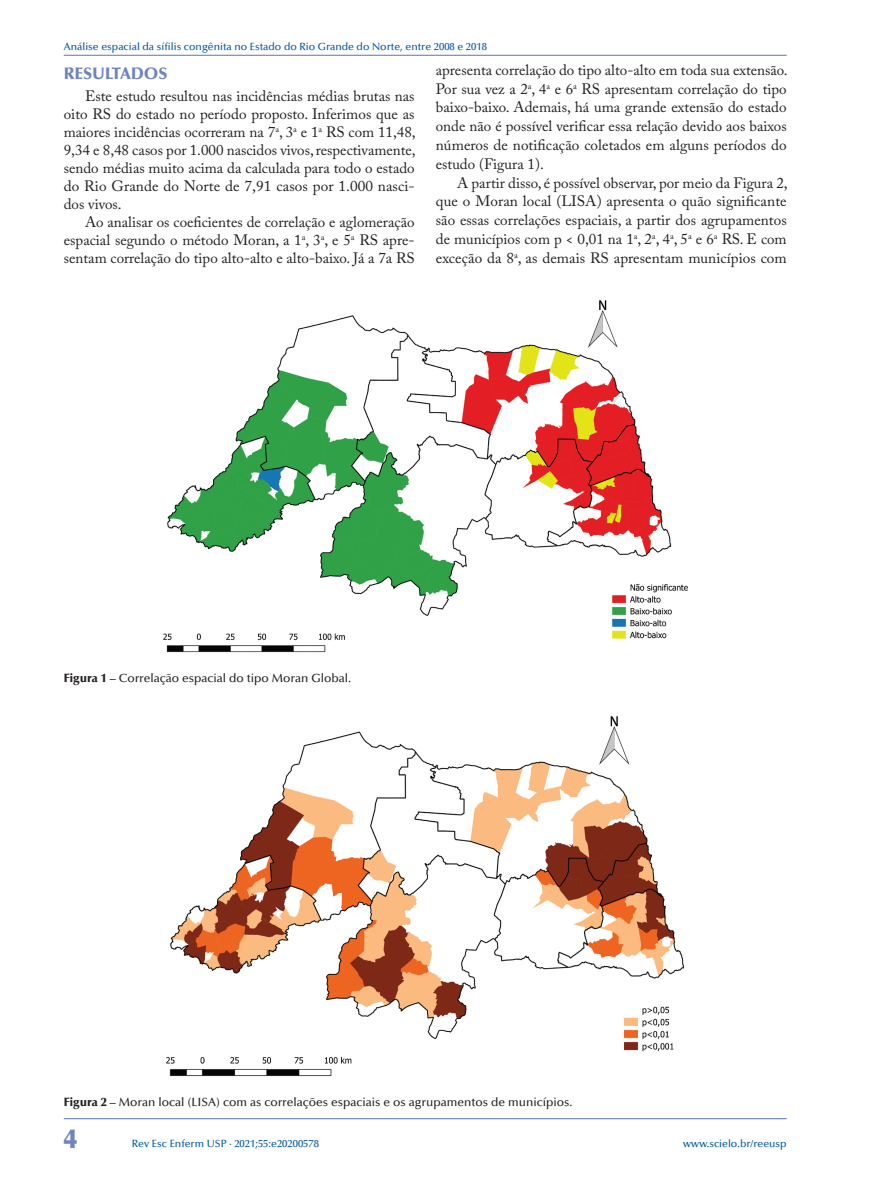
<style>
.page{position:relative;width:893px;height:1191px;background:#fff}
.page>*{position:absolute;margin:0;border:0;box-sizing:border-box;transform-origin:0 0}
.t1{font:900 27px "Optima LT";color:#6e84c1}
.Autor{font:900 16.5px "Optima LT";color:#6e84c1}
.Autor-2{font:15px "Adobe Caslon Pro";color:#231f20}
.Titulo_Tabela___Lege{font:500 12px "Optima LT";color:#231f20}
.t2{font:500 10.5px "Optima LT";color:#0154a6}
.s1{font-weight:900}
</style>
<div class="page">
<hr style="left:64px;top:1118px;width:723px;height:1px;background:#6e84c1">
<hr style="left:64px;top:55px;width:723px;height:1px;background:#6e84c1">
<img style="left:163px;top:300px;width:525px;height:353px">
<img style="left:166px;top:716px;width:519px;height:361px">
<p class="t2" style="left:64px;top:40px;width:425px">Análise espacial da sífilis congênita no Estado do Rio Grande do Norte, entre 2008 e 2018</p>
<p class="Autor" style="left:64px;top:64px;width:105px">RESULTADOS</p>
<p class="Autor-2" style="left:85px;top:87px;width:331px">Este estudo resultou nas incidências médias brutas nas</p>
<p class="Autor-2" style="left:64px;top:105px;width:352px">oito RS do estado no período proposto. Inferimos que as</p>
<p class="Autor-2" style="left:64px;top:123px;width:353px">maiores incidências ocorreram na 7<sup>a</sup>, 3<sup>a</sup> e 1<sup>a</sup> RS com 11,48,</p>
<p class="Autor-2" style="left:64px;top:141px;width:353px">9,34 e 8,48 casos por 1.000 nascidos vivos, respectivamente,</p>
<p class="Autor-2" style="left:64px;top:159px;width:352px">sendo médias muito acima da calculada para todo o estado</p>
<p class="Autor-2" style="left:64px;top:177px;width:352px">do Rio Grande do Norte de 7,91 casos por 1.000 nasci-</p>
<p class="Autor-2" style="left:64px;top:195px;width:59px">dos vivos.</p>
<p class="Autor-2" style="left:85px;top:213px;width:331px">Ao analisar os coeficientes de correlação e aglomeração</p>
<p class="Autor-2" style="left:64px;top:231px;width:352px">espacial segundo o método Moran, a 1<sup>a</sup>, 3<sup>a</sup>, e 5<sup>a</sup> RS apre-</p>
<p class="Autor-2" style="left:64px;top:249px;width:352px">sentam correlação do tipo alto-alto e alto-baixo. Já a 7a RS</p>
<p class="Autor-2" style="left:436px;top:61px;width:353px">apresenta correlação do tipo alto-alto em toda sua extensão.</p>
<p class="Autor-2" style="left:436px;top:80px;width:352px">Por sua vez a 2<sup>a</sup>, 4<sup>a</sup> e 6<sup>a</sup> RS apresentam correlação do tipo</p>
<p class="Autor-2" style="left:436px;top:98px;width:352px">baixo-baixo. Ademais, há uma grande extensão do estado</p>
<p class="Autor-2" style="left:436px;top:117px;width:352px">onde não é possível verificar essa relação devido aos baixos</p>
<p class="Autor-2" style="left:436px;top:136px;width:352px">números de notificação coletados em alguns períodos do</p>
<p class="Autor-2" style="left:436px;top:155px;width:109px">estudo (Figura 1).</p>
<p class="Autor-2" style="left:457px;top:174px;width:332px">A partir disso, é possível observar, por meio da Figura 2,</p>
<p class="Autor-2" style="left:436px;top:192px;width:352px">que o Moran local (LISA) apresenta o quão significante</p>
<p class="Autor-2" style="left:436px;top:211px;width:352px">são essas correlações espaciais, a partir dos agrupamentos</p>
<p class="Autor-2" style="left:436px;top:230px;width:352px">de municípios com p &lt; 0,01 na 1<sup>a</sup>, 2<sup>a</sup>, 4<sup>a</sup>, 5<sup>a</sup> e 6<sup>a</sup> RS. E com</p>
<p class="Autor-2" style="left:436px;top:249px;width:352px">exceção da 8<sup>a</sup>, as demais RS apresentam municípios com</p>
<p class="Titulo_Tabela___Lege" style="left:64px;top:671px;width:289px"><span class="s1">Figura 1</span> – Correlação espacial do tipo Moran Global.</p>
<p class="Titulo_Tabela___Lege" style="left:64px;top:1095px;width:510px"><span class="s1">Figura 2</span> – Moran local (LISA) com as correlações espaciais e os agrupamentos de municípios.</p>
<h1 class="t1" style="left:64px;top:1123px;width:15px">4</h1>
<p class="t2" style="left:683px;top:1137px;width:105px">www.scielo.br/reeusp</p>
<p class="t2" style="left:132px;top:1137px;width:189px">Rev Esc Enferm USP · 2021;55:e20200578</p>
</div>
